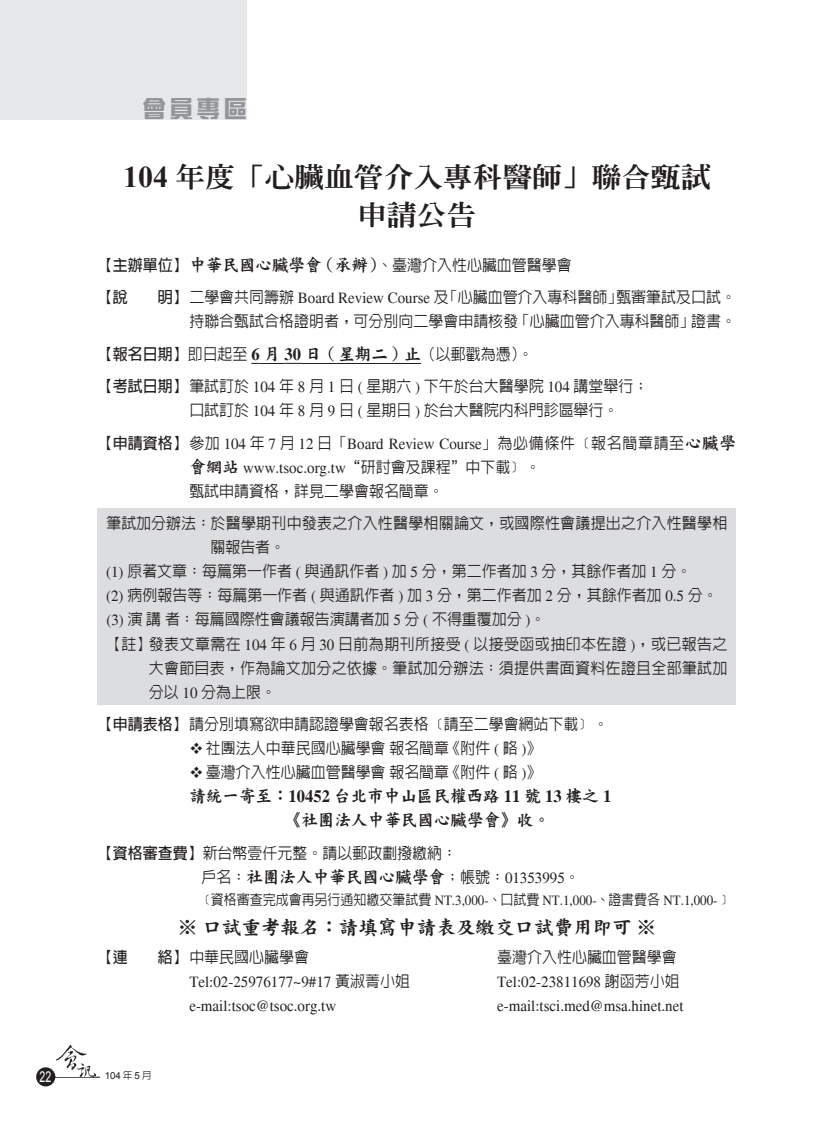
<style>
.page{position:relative;width:834px;height:1132px;background:#fff}
.page>*{position:absolute;margin:0;border:0;box-sizing:border-box;transform-origin:0 0}
.t1{font:800 27px/37.5px "Inn Ming";color:#231f20;text-align:center;scale:1.1 1}
.t2{font:900 22.5px "Sing Yi";color:#939598}
.t3{font:19.5px "DF Kai XB HK BF";color:#231f20}
.t4{font:17.4px/24px "DF Kai XB HK BF";color:#231f20;scale:.95 1}
.t5{font:500 15.75px/32.5px "Lin Gothic";color:#231f20;scale:.95 1}
.t6{font:15.75px/24px "Times";color:#231f20;scale:.95 1}
.t7{font:500 15.75px "Lin Gothic";letter-spacing:.03em;color:#231f20;scale:.95 1}
.t8{font:500 15.75px "Lin Gothic";letter-spacing:.02em;color:#231f20;scale:.95 1}
.t9{font:700 15.75px "Lin Gothic";color:#231f20;scale:.95 1}
.t10{font:15px "Arial";color:#fff;scale:.7 1}
.t11{font:500 14.25px "Lin Gothic";color:#231f20;scale:.91 1}
.t12{font:9.75px "Arial";color:#231f20}
.s1{font-family:"Times New Roman";font-weight:700;font-size:30px}
.s2{font-weight:700}
.s3{font-family:"DF Kai XB HK BF";font-weight:400;font-size:17.4px}
.s4{font-family:"Times";font-weight:400}
.s5{font-family:"Times";font-weight:700;font-size:17.4px}
.s6{font-family:"Lin Gothic";font-weight:700}
.s7{font-family:"Lin Gothic";font-weight:500}
.s8{font-family:"DF Kai XB HK BF";font-size:17.4px}
.s9{font-family:"Times";font-weight:700}
.s10{font-family:"Lin Gothic";font-weight:500;font-size:15.75px}
.s11{font-family:"Times";font-size:15.75px}
</style>
<div class="page">
<div style="left:36px;top:1066px;width:19px;height:20px;background:#231f20;border-radius:50%"></div>
<hr style="left:54px;top:1076px;width:46px;height:1px;background:#231f20">
<img style="left:56px;top:1045px;width:39px;height:30px">
<div style="left:98px;top:508px;width:638px;height:196px;background:#dcdddf"></div>
<svg style="left:251px;top:363px;width:50px;height:1px"></svg>
<hr style="left:301px;top:363px;width:120px;height:1px;background:#231f20">
<div style="left:0;top:0;width:247px;height:119px;background:#e6e7e9"></div>
<h2 class="t2" style="left:143px;top:96px;width:105px">會員專區</h2>
<h1 class="t1" style="left:123px;top:158px;width:535px"><span class="s1">104</span> 年度「心臟血管介入專科醫師」聯合甄試申請公告</h1>
<p class="t5" style="left:98px;top:248px;width:500px"><span class="s2">【主辦單位】</span><span class="s3">中華民國心臟學會 (承辦 )</span>、臺灣介入性心臟血管醫學會<span class="s2">【說</span></p>
<p class="t5" style="left:158px;top:285px;width:610px;line-height:24px;text-align:right"><span class="s2">明】</span>二學會共同籌辦 <span class="s4">Board Review Course</span> 及「心臟血管介入專科醫師」甄審筆試及口試。持聯合甄試合格證明者，可分別向二學會申請核發「心臟血管介入專科醫師」證書。</p>
<p class="t5" style="left:98px;top:337px;width:581px"><span class="s2">【報名日期】</span>即日起至 <span class="s5">6</span> <span class="s3">月</span> <span class="s5">30</span> <span class="s3">日 ( 星期二 ) 止</span>（以郵戳為憑）。<br><span class="s2">【考試日期】</span>筆試訂於 <span class="s4">104</span> 年 <span class="s4">8</span> 月 <span class="s4">1</span> 日 <span class="s4">(</span> 星期六 <span class="s4">)</span> 下午於台大醫學院 <span class="s4">104</span> 講堂舉行；</p>
<p class="t5" style="left:189px;top:394px;width:453px">口試訂於 <span class="s4">104</span> 年 <span class="s4">8</span> 月 <span class="s4">9</span> 日 <span class="s4">(</span> 星期日 <span class="s4">)</span> 於台大醫院內科門診區舉行。</p>
<p class="t6" style="left:189px;top:431px;width:577px;text-indent:-91px"><span class="s6">【申請資格】</span><span class="s7">參加</span> 104 <span class="s7">年</span> 7 <span class="s7">月</span> 12 <span class="s7">日「</span>Board Review Course<span class="s7">」為必備條件﹝報名簡章請至</span><span class="s8">心臟學會網站</span> www.tsoc.org.tw<span class="s7">“研討會及課程”中下載﹞。</span></p>
<p class="t5" style="left:106px;top:474px;width:655px;text-indent:83px">甄試申請資格，詳見二學會報名簡章。<br>筆試加分辦法：於醫學期刊中發表之介入性醫學相關論文，或國際性會議提出之介入性醫學相</p>
<p class="t5" style="left:210px;top:531px;width:80px">關報告者。</p>
<p class="t5" style="left:106px;top:555px;width:617px"><span class="s4">(1)</span> 原著文章：每篇第一作者 <span class="s4">(</span> 與通訊作者 <span class="s4">)</span> 加 <span class="s4">5</span> 分，第二作者加 <span class="s4">3</span> 分，其餘作者加 <span class="s4">1</span> 分。</p>
<p class="t5" style="left:106px;top:579px;width:645px"><span class="s4">(2)</span> 病例報告等：每篇第一作者 <span class="s4">(</span> 與通訊作者 <span class="s4">)</span> 加 <span class="s4">3</span> 分，第二作者加 <span class="s4">2</span> 分，其餘作者加 <span class="s4">0.5</span> 分。</p>
<p class="t5" style="left:106px;top:603px;width:463px"><span class="s4">(3)</span> 演講者：每篇國際性會議報告演講者加 <span class="s4">5</span> 分 <span class="s4">(</span> 不得重覆加分 <span class="s4">)</span>。</p>
<p class="t7" style="left:106px;top:635px;width:655px">【註】發表文章需在 <span class="s4">104</span> 年 <span class="s4">6</span> 月 <span class="s4">30</span> 日前為期刊所接受 <span class="s4">(</span> 以接受函或抽印本佐證 <span class="s4">)</span>，或已報告之</p>
<p class="t8" style="left:149px;top:659px;width:610px">大會節目表，作為論文加分之依據。筆試加分辦法：須提供書面資料佐證且全部筆試加</p>
<p class="t5" style="left:149px;top:675px;width:135px">分以 <span class="s4">10</span> 分為上限。</p>
<p class="t5" style="left:98px;top:707px;width:539px"><span class="s2">【申請表格】</span>請分別填寫欲申請認證學會報名表格﹝請至二學會網站下載﹞。</p>
<p class="t5" style="left:189px;top:731px;width:372px">❖ 社團法人中華民國心臟學會報名簡章《附件 <span class="s4">(</span> 略 <span class="s4">)</span>》</p>
<p class="t5" style="left:189px;top:755px;width:372px">❖ 臺灣介入性心臟血管醫學會報名簡章《附件 <span class="s4">(</span> 略 <span class="s4">)</span>》</p>
<p class="t4" style="left:285px;top:783px;width:345px;text-indent:-96px">請統一寄至：<span class="s9">10452</span> 台北市中山區民權西路 <span class="s9">11</span> 號 <span class="s9">13</span> 樓之 <span class="s9">1</span>《社團法人中華民國心臟學會》收。</p>
<p class="t5" style="left:98px;top:836px;width:379px"><span class="s2">【資格審查費】</span>新台幣壹仟元整。請以郵政劃撥繳納：</p>
<p class="t4" style="left:201px;top:864px;width:399px"><span class="s10">戶名：</span>社團法人中華民國心臟學會<span class="s10">；帳號：</span><span class="s11">01353995</span><span class="s10">。</span></p>
<p class="t11" style="left:198px;top:892px;width:590px">﹝資格審查完成會再另行通知繳交筆試費 <span class="s4">NT.3,000-</span>、口試費 <span class="s4">NT.1,000-</span>、證書費各 <span class="s4">NT.1,000-</span> ﹞</p>
<p class="t3" style="left:178px;top:916px;width:479px">※ 口試重考報名：請填寫申請表及繳交口試費用即可 ※</p>
<p class="t9" style="left:98px;top:948px;width:33px">【連</p>
<p class="t5" style="left:158px;top:940px;width:161px"><span class="s2">絡】</span>中華民國心臟學會</p>
<p class="t5" style="left:497px;top:940px;width:191px">臺灣介入性心臟血管醫學會</p>
<p class="t6" style="left:189px;top:969px;width:234px">Tel:02-25976177~9#17 <span class="s7">黃淑菁小姐</span></p>
<p class="t6" style="left:497px;top:969px;width:194px">Tel:02-23811698 <span class="s7">謝函芳小姐</span></p>
<p class="t6" style="left:189px;top:993px;width:156px">e-mail:tsoc@tsoc.org.tw</p>
<p class="t6" style="left:497px;top:993px;width:198px">e-mail:tsci.med@msa.hinet.net</p>
<p class="t10" style="left:40px;top:1066px;width:18px">22</p>
<p class="t12" style="left:105px;top:1068px;width:49px">104<span class="s7">年</span>5<span class="s7">月</span></p>
</div>
